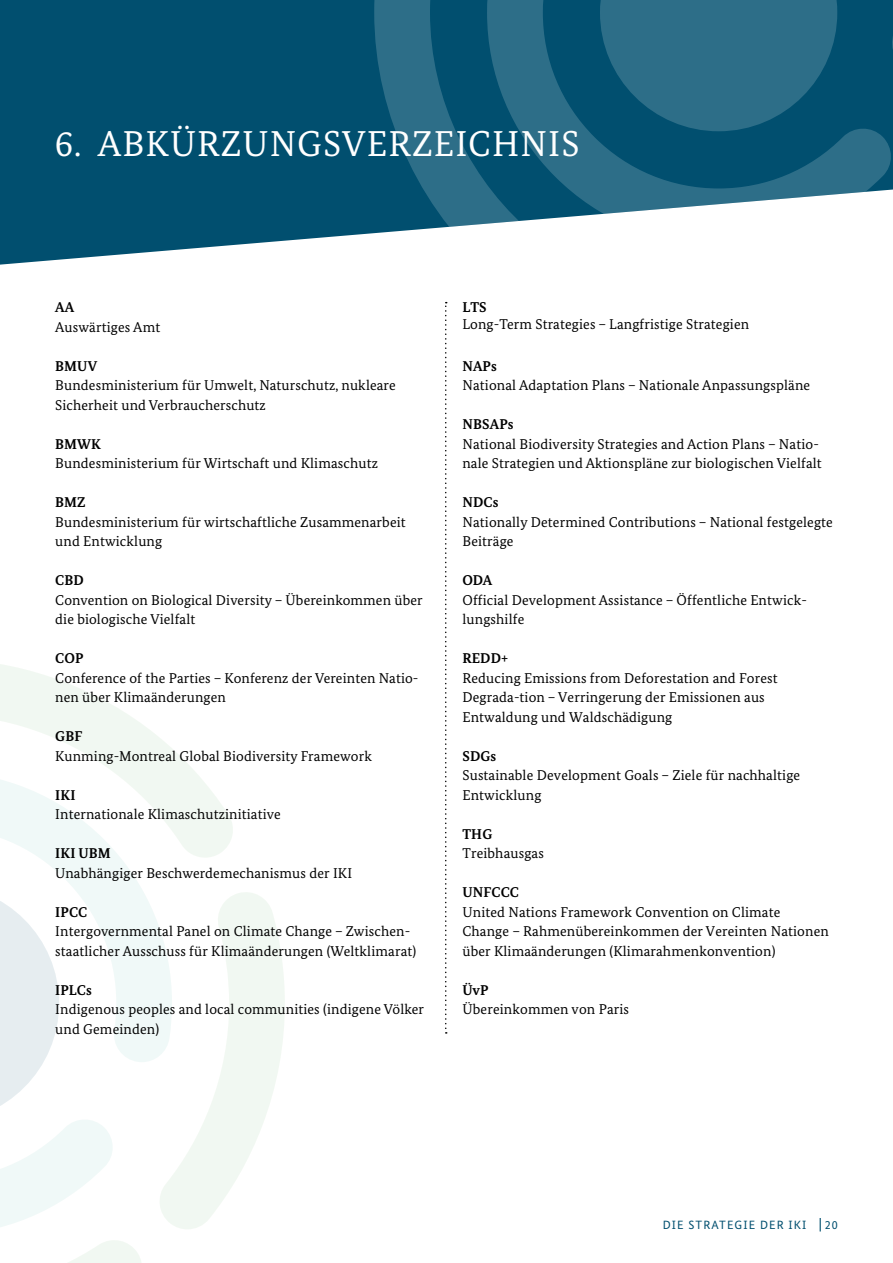
<style>
.page{position:relative;width:893px;height:1263px;background:#fff}
.page>*{position:absolute;margin:0;border:0;box-sizing:border-box;transform-origin:0 0}
.t1{font:36px "Bundes Serif";letter-spacing:.03em;color:#fff}
.t2{font:14.25px/19.5px "Bundes Serif";letter-spacing:.01em;color:#000}
.t3{font:700 14.25px "Bundes Serif";letter-spacing:.01em;color:#000}
.t4{font:12px "Bundes Sans";letter-spacing:.09em;color:#014f6f}
</style>
<div class="page">
<svg style="left:445px;top:302px;width:2px;height:732px"></svg>
<div style="left:0;top:0;width:374px;height:265px;background:#014f6f"></div>
<svg style="left:552px;top:0;width:341px;height:219px;background:#296b85"></svg>
<svg style="left:374px;top:0;width:178px;height:234px;background:#206480"></svg>
<svg style="left:0;top:858px;width:156px;height:369px"></svg>
<svg style="left:156px;top:892px;width:129px;height:337px"></svg>
<svg style="left:0;top:664px;width:233px;height:194px"></svg>
<svg style="left:68px;top:1240px;width:73px;height:23px"></svg>
<svg style="left:820px;top:1218px;width:1px;height:13px"></svg>
<h1 class="t1" style="left:55px;top:122px;width:526px">6. ABKÜRZUNGSVERZEICHNIS</h1>
<p class="t3" style="left:55px;top:298px;width:21px">AA</p>
<p class="t2" style="left:55px;top:317px;width:106px">Auswärtiges Amt</p>
<p class="t3" style="left:55px;top:357px;width:43px">BMUV</p>
<p class="t2" style="left:55px;top:375px;width:342px">Bundesministerium für Umwelt, Naturschutz, nukleare<br>Sicherheit und Verbraucherschutz</p>
<p class="t3" style="left:55px;top:435px;width:47px">BMWK</p>
<p class="t2" style="left:55px;top:453px;width:324px">Bundesministerium für Wirtschaft und Klimaschutz</p>
<p class="t3" style="left:55px;top:493px;width:32px">BMZ</p>
<p class="t2" style="left:55px;top:512px;width:352px">Bundesministerium für wirtschaftliche Zusammenarbeit und Entwicklung</p>
<p class="t3" style="left:55px;top:571px;width:30px">CBD</p>
<p class="t2" style="left:55px;top:590px;width:369px">Convention on Biological Diversity – Übereinkommen über die biologische Vielfalt</p>
<p class="t3" style="left:55px;top:649px;width:30px">COP</p>
<p class="t2" style="left:55px;top:668px;width:365px">Conference of the Parties – Konferenz der Vereinten Natio&shy;nen über Klimaänderungen</p>
<p class="t3" style="left:55px;top:727px;width:28px">GBF</p>
<p class="t2" style="left:55px;top:746px;width:318px">Kunming-Montreal Global Biodiversity Framework</p>
<p class="t3" style="left:55px;top:786px;width:22px">IKI</p>
<p class="t2" style="left:55px;top:804px;width:227px">Internationale Klimaschutzinitiative</p>
<p class="t3" style="left:55px;top:844px;width:57px">IKI UBM</p>
<p class="t2" style="left:55px;top:863px;width:298px">Unabhängiger Beschwerdemechanismus der IKI</p>
<p class="t3" style="left:55px;top:903px;width:33px">IPCC</p>
<p class="t2" style="left:55px;top:921px;width:362px">Intergovernmental Panel on Climate Change – Zwischen&shy;staatlicher Ausschuss für Klimaänderungen (Weltklimarat)</p>
<p class="t3" style="left:55px;top:981px;width:38px">IPLCs</p>
<p class="t2" style="left:55px;top:999px;width:370px">Indigenous peoples and local communities (indigene Völker und Gemeinden)</p>
<p class="t3" style="left:462px;top:299px;width:26px">LTS</p>
<p class="t2" style="left:462px;top:314px;width:288px">Long-Term Strategies – Langfristige Strategien</p>
<p class="t3" style="left:462px;top:357px;width:36px">NAPs</p>
<p class="t2" style="left:462px;top:375px;width:349px">National Adaptation Plans – Nationale Anpassungspläne</p>
<p class="t3" style="left:462px;top:415px;width:53px">NBSAPs</p>
<p class="t2" style="left:462px;top:434px;width:361px">National Biodiversity Strategies and Action Plans – Natio&shy;nale Strategien und Aktionspläne zur biologischen Vielfalt</p>
<p class="t3" style="left:462px;top:493px;width:38px">NDCs</p>
<p class="t2" style="left:462px;top:512px;width:372px">Nationally Determined Contributions – National festgelegte<br>Beiträge</p>
<p class="t3" style="left:462px;top:571px;width:31px">ODA</p>
<p class="t2" style="left:462px;top:590px;width:346px">Official Development Assistance – Öffentliche Entwick&shy;lungshilfe</p>
<p class="t3" style="left:462px;top:649px;width:47px">REDD+</p>
<p class="t2" style="left:462px;top:668px;width:317px">Reducing Emissions from Deforestation and Forest<br>Degrada-tion – Verringerung der Emissionen aus<br>Entwaldung und Waldschädigung</p>
<p class="t3" style="left:462px;top:747px;width:35px">SDGs</p>
<p class="t2" style="left:462px;top:765px;width:339px">Sustainable Development Goals – Ziele für nachhaltige<br>Entwicklung</p>
<p class="t3" style="left:462px;top:825px;width:31px">THG</p>
<p class="t2" style="left:462px;top:843px;width:83px">Treibhausgas</p>
<p class="t3" style="left:462px;top:883px;width:58px">UNFCCC</p>
<p class="t2" style="left:462px;top:902px;width:368px">United Nations Framework Convention on Climate<br>Change – Rahmenübereinkommen der Vereinten Nationen über Klimaänderungen (Klimarahmenkonvention)</p>
<p class="t3" style="left:462px;top:981px;width:28px">ÜvP</p>
<p class="t2" style="left:462px;top:999px;width:168px">Übereinkommen von Paris</p>
<p class="t4" style="left:663px;top:1217px;width:145px">DIE STRATEGIE DER IKI</p>
<p class="t4" style="left:825px;top:1217px;width:14px">20</p>
</div>
